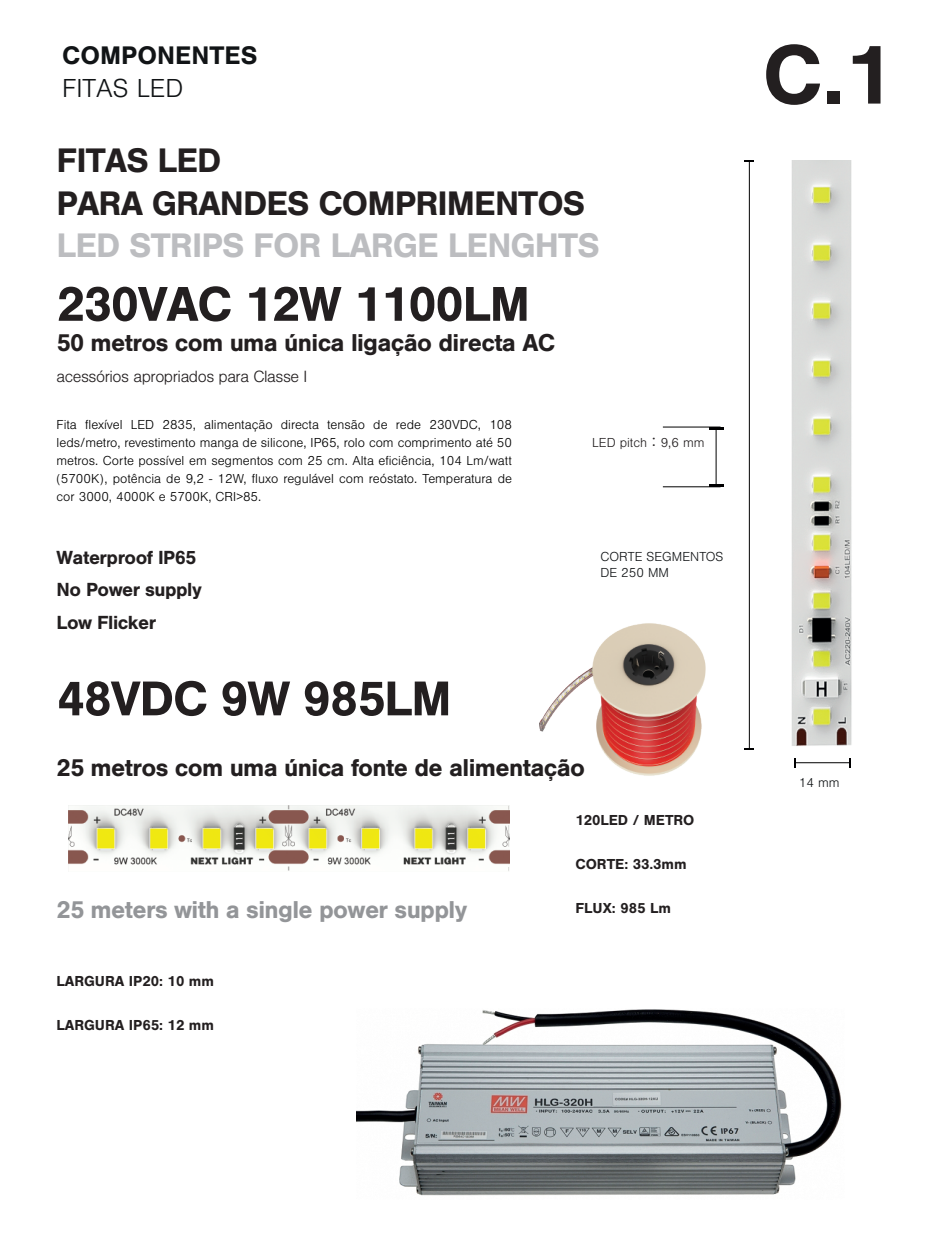
<style>
.page{position:relative;width:925px;height:1255px;background:#fff}
.page>*{position:absolute;margin:0;border:0;box-sizing:border-box;transform-origin:0 0}
.t1{font:700 87px "Nimbus San";color:#231f20}
.t2{font:700 50.55px "Nimbus San";letter-spacing:-.025em;color:#231f20}
.t3{font:700 35.25px/42.3px "Nimbus San";letter-spacing:-.025em;color:#231f20}
.t4{font:700 35.25px "Nimbus San";letter-spacing:-.025em;color:#bcbdc0}
.t5{font:300 27px "Nimbus San";color:#111416}
.t6{font:700 26.4px "Nimbus San";color:#111416}
.t7{font:700 25.35px "Nimbus San";letter-spacing:-.025em;color:#231f20}
.t8{font:700 25.35px "Nimbus San";letter-spacing:-.025em;color:#939598}
.t9{font:700 19.65px/32.4px "Nimbus San";letter-spacing:-.025em;color:#231f20}
.t10{font:300 16.8px "Nimbus San";letter-spacing:-.025em;color:#231f20}
.t11{font:700 15px "Nimbus San";color:#231f20}
.t12{font:300 13.5px/18px "Nimbus San";color:#000001;text-align:justify}
.t13{font:300 13.5px/16.2px "Nimbus San";color:#111416}
.t14{font:300 13.5px "Nimbus San";color:#231f20}
.s1{font-family:"Koz Go Pr 6 N";font-weight:400}
</style>
<div class="page">
<img style="left:68px;top:805px;width:441px;height:66px">
<img style="left:539px;top:623px;width:167px;height:153px">
<hr style="left:716px;top:428px;width:1px;height:57px;background:#000001">
<hr style="left:709px;top:484px;width:14px;height:3px;background:#000001">
<svg style="left:709px;top:427px;width:14px;height:2px"></svg>
<hr style="left:663px;top:486px;width:57px;height:1px;background:#000001">
<hr style="left:663px;top:427px;width:57px;height:1px;background:#000001">
<hr style="left:795px;top:762px;width:55px;height:1px;background:#000001">
<svg style="left:794px;top:758px;width:2px;height:9px"></svg>
<hr style="left:749px;top:161px;width:1px;height:587px;background:#000001">
<img style="left:791px;top:160px;width:61px;height:586px">
<img style="left:356px;top:1009px;width:486px;height:187px">
<h3 class="t6" style="left:62px;top:41px;width:197px">COMPONENTES</h3>
<h3 class="t5" style="left:62px;top:74px;width:122px">FITAS LED</h3>
<h3 class="t3" style="left:57px;top:140px;width:530px">FITAS LED<br>PARA GRANDES COMPRIMENTOS</h3>
<h3 class="t4" style="left:57px;top:225px;width:545px">LED STRIPS FOR LARGE LENGHTS</h3>
<h2 class="t2" style="left:57px;top:275px;width:475px">230VAC 12W 1100LM</h2>
<h3 class="t7" style="left:57px;top:328px;width:500px">50 metros com uma única ligação directa AC</h3>
<p class="t10" style="left:57px;top:367px;width:252px">acessórios apropriados para Classe I</p>
<p class="t12" style="left:57px;top:416px;width:457px">Fita flexível LED 2835, alimentação directa tensão de rede 230VDC, 108 leds/metro, revestimento manga de silicone, IP65, rolo com comprimento até 50 metros. Corte possível em segmentos com 25 cm. Alta eficiência, 104 Lm/watt (5700K), potência de 9,2 - 12W, fluxo regulável com reóstato. Temperatura de cor 3000, 4000K e 5700K, CRI&gt;85.</p>
<h3 class="t9" style="left:57px;top:541px;width:147px">Waterproof IP65<br>No Power supply<br>Low Flicker</h3>
<p class="t14" style="left:592px;top:435px;width:114px">LED pitch<span class="s1">：</span>9,6 mm</p>
<p class="t13" style="left:600px;top:549px;width:125px">CORTE SEGMENTOS<br>DE 250 MM</p>
<h2 class="t2" style="left:57px;top:670px;width:397px">48VDC 9W 985LM</h2>
<h3 class="t7" style="left:57px;top:753px;width:530px">25 metros com uma única fonte de alimentação</h3>
<h3 class="t8" style="left:57px;top:895px;width:412px">25 meters with a single power supply</h3>
<p class="t11" style="left:57px;top:972px;width:159px">LARGURA IP20: 10 mm</p>
<p class="t11" style="left:57px;top:1016px;width:159px">LARGURA IP65: 12 mm</p>
<p class="t11" style="left:575px;top:812px;width:121px">120LED / METRO</p>
<p class="t11" style="left:575px;top:855px;width:113px">CORTE: 33.3mm</p>
<p class="t11" style="left:575px;top:899px;width:97px">FLUX: 985 Lm</p>
<h1 class="t1" style="left:762px;top:26px;width:133px">C.1</h1>
<p class="t13" style="left:799px;top:775px;width:42px">14 mm</p>
</div>
